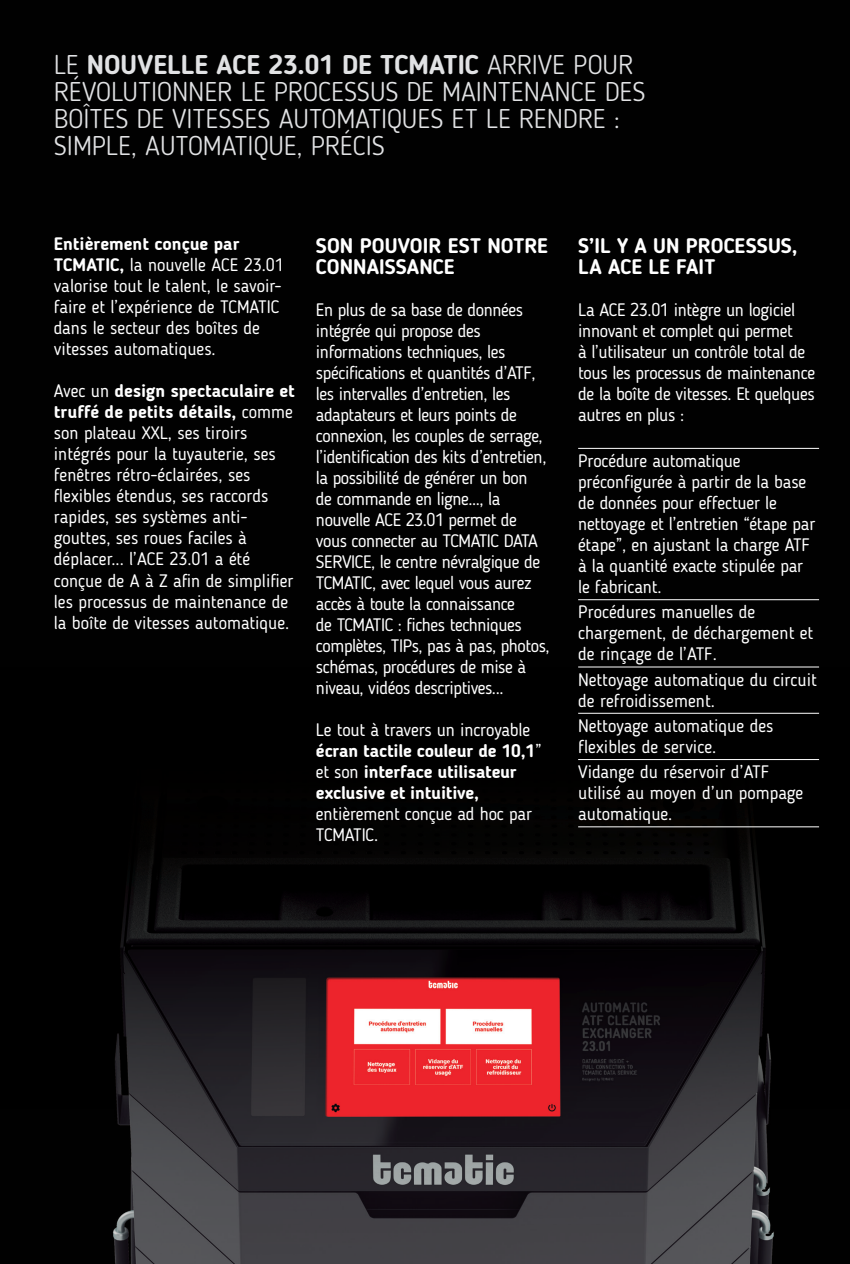
<style>
.page{position:relative;width:850px;height:1264px;background:#fff}
.page>*{position:absolute;margin:0;border:0;box-sizing:border-box;transform-origin:0 0}
.t1{font:300 27px/27px "Blogger Sans";color:#e1e2e4}
.t2{font:700 21px/21px "Blogger Sans";color:#fff}
.t3{font:18px/21px "Blogger Sans";letter-spacing:-.015em;color:#fff}
.t4{font:700 18px/21px "Blogger Sans";letter-spacing:-.01em;color:#fff}
.s1{font-weight:700}
.s2{font-weight:400}
</style>
<div class="page">
<div style="left:0;top:0;width:849px;height:1263px;background:#010101"></div>
<img style="left:113px;top:667px;width:707px;height:596px">
<hr style="left:578px;top:448px;width:240px;height:1px;background:#fff">
<hr style="left:578px;top:599px;width:240px;height:1px;background:#fff">
<hr style="left:578px;top:666px;width:240px;height:1px;background:#fff">
<hr style="left:578px;top:713px;width:240px;height:1px;background:#fff">
<hr style="left:578px;top:759px;width:240px;height:1px;background:#fff">
<hr style="left:578px;top:826px;width:240px;height:1px;background:#fff">
<h1 class="t1" style="left:54px;top:51px;width:593px">LE <span class="s1">NOUVELLE ACE 23.01 DE TCMATIC</span> ARRIVE POUR RÉVOLUTIONNER LE PROCESSUS DE MAINTENANCE DES BOÎTES DE VITESSES AUTOMATIQUES ET LE RENDRE :<br>SIMPLE, AUTOMATIQUE, PRÉCIS</h1>
<p class="t3" style="left:54px;top:233px;width:231px"><span class="s1">Entièrement conçue par<br>TCMATIC,</span> la nouvelle ACE 23.01 valorise tout le talent, le savoir&shy;faire et l’expérience de TCMATIC dans le secteur des boîtes de vitesses automatiques.</p>
<p class="t3" style="left:54px;top:380px;width:242px">Avec un <span class="s1">design spectaculaire et truffé de petits détails,</span> comme son plateau XXL, ses tiroirs intégrés pour la tuyauterie, ses fenêtres rétro-éclairées, ses flexibles étendus, ses raccords rapides, ses systèmes anti&shy;gouttes, ses roues faciles à déplacer... l’ACE 23.01 a été conçue de A à Z afin de simplifier les processus de maintenance de la boîte de vitesses automatique.</p>
<p class="t2" style="left:316px;top:234px;width:233px">SON POUVOIR EST NOTRE<br>CONNAISSANCE</p>
<p class="t3" style="left:316px;top:299px;width:235px">En plus de sa base de données intégrée qui propose des informations techniques, les spécifications et quantités d’ATF, les intervalles d’entretien, les adaptateurs et leurs points de connexion, les couples de serrage, l’identification des kits d’entretien, la possibilité de générer un bon<br>de commande en ligne..., la nouvelle ACE 23.01 permet de vous connecter au TCMATIC DATA<br>SERVICE, le centre névralgique de<br>TCMATIC, avec lequel vous aurez accès à toute la connaissance<br>de TCMATIC : fiches techniques complètes, TIPs, pas à pas, photos, schémas, procédures de mise à niveau, vidéos descriptives...</p>
<p class="t4" style="left:316px;top:719px;width:227px"><span class="s2">Le tout à travers un incroyable </span>écran tactile couleur de 10,1<span class="s2">” et son</span> interface utilisateur exclusive et intuitive,</p>
<p class="t3" style="left:316px;top:803px;width:217px">entièrement conçue ad hoc par<br>TCMATIC.</p>
<p class="t2" style="left:578px;top:234px;width:221px">S’IL Y A UN PROCESSUS,<br>LA ACE LE FAIT</p>
<p class="t3" style="left:578px;top:299px;width:238px">La ACE 23.01 intègre un logiciel innovant et complet qui permet<br>à l’utilisateur un contrôle total de tous les processus de maintenance de la boîte de vitesses. Et quelques autres en plus :</p>
<p class="t3" style="left:578px;top:450px;width:238px">Procédure automatique préconfigurée à partir de la base de données pour effectuer le nettoyage et l’entretien “étape par étape”, en ajustant la charge ATF à la quantité exacte stipulée par le fabricant.</p>
<p class="t3" style="left:578px;top:601px;width:236px">Procédures manuelles de chargement, de déchargement et de rinçage de l’ATF.</p>
<p class="t3" style="left:578px;top:668px;width:240px">Nettoyage automatique du circuit de refroidissement.</p>
<p class="t3" style="left:578px;top:715px;width:197px">Nettoyage automatique des flexibles de service.</p>
<p class="t3" style="left:578px;top:761px;width:227px">Vidange du réservoir d’ATF utilisé au moyen d’un pompage automatique.</p>
</div>
